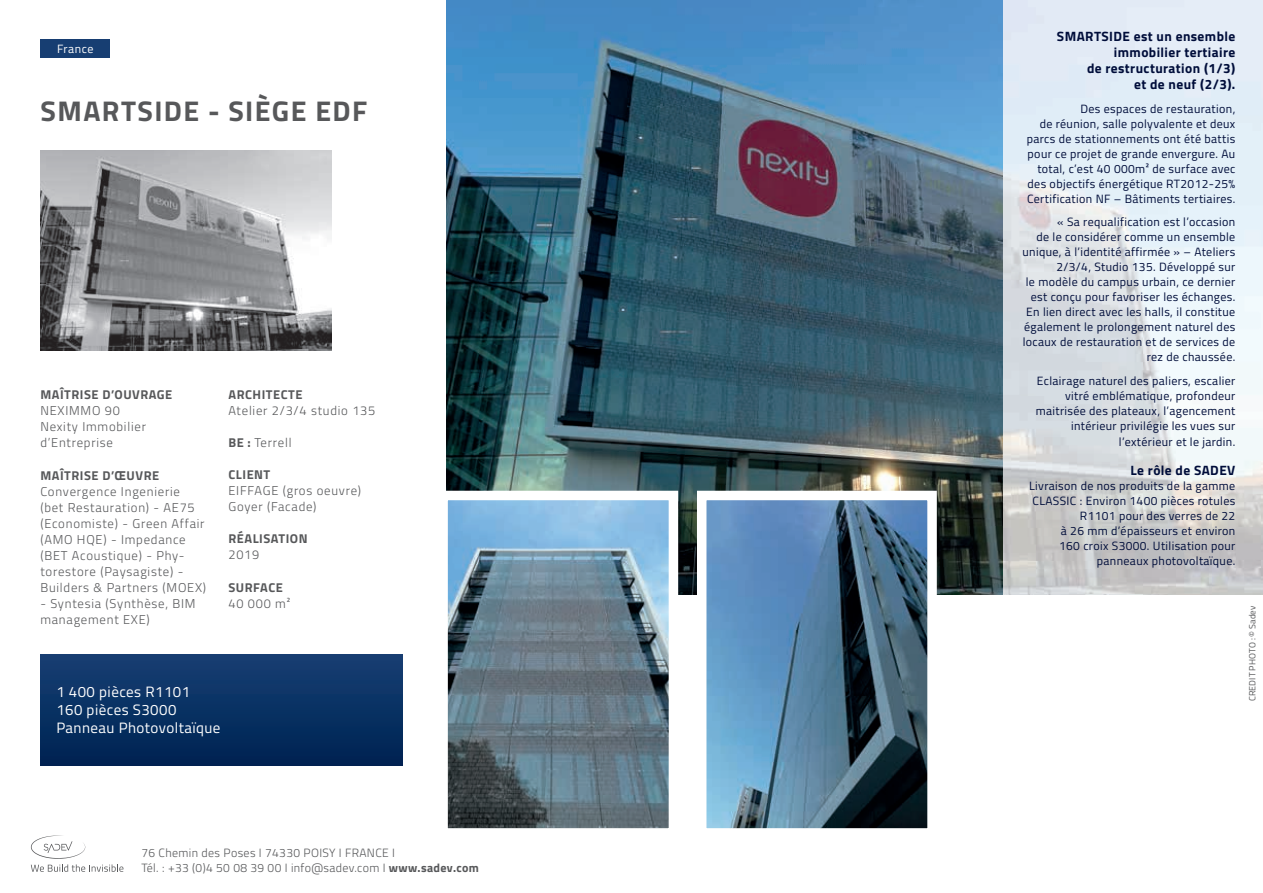
<style>
.page{position:relative;width:1263px;height:893px;background:#fff}
.page>*{position:absolute;margin:0;border:0;box-sizing:border-box;transform-origin:0 0}
.t1{font:700 28.5px "Titillium Web";letter-spacing:.05em;color:#57585a}
.t2{font:15px/18px "Titillium Web";letter-spacing:.03em;color:#fff}
.t3{font:700 13.5px/16.2px "Titillium Web";letter-spacing:.03em;color:#000d3a;text-align:right}
.t4{font:300 12.75px/15.9px "Titillium Web";letter-spacing:.06em;color:#57585a}
.t5{font:700 12.75px "Titillium Web";letter-spacing:.04em;color:#57585a}
.t6{font:12px/15px "Titillium Web";letter-spacing:.03em;color:#000d3a;text-align:right}
.t7{font:300 12px/14.4px "Titillium Web";letter-spacing:.03em;color:#57585a}
.t8{font:12px "Titillium Web";letter-spacing:.04em;color:#fff}
.t9{font:9px "Titillium Web";letter-spacing:.01em;color:#57585a}
.s1{font-weight:700}
</style>
<div class="page">
<img style="left:447px;top:0;width:816px;height:595px">
<svg style="left:31px;top:836px;width:92px;height:36px"></svg>
<img style="left:40px;top:151px;width:292px;height:199px">
<div style="left:40px;top:39px;width:70px;height:19px;background:#173e72"></div>
<svg style="left:447px;top:491px;width:231px;height:338px;background:#748b9a"></svg>
<svg style="left:697px;top:491px;width:240px;height:338px;background:#61849f"></svg>
<div style="left:40px;top:655px;width:362px;height:110px;background:linear-gradient(to bottom,#163f73,#002352)"></div>
<p class="t8" style="left:57px;top:44px;width:38px">France</p>
<h1 class="t1" style="left:41px;top:94px;width:328px">SMARTSIDE - SIÈGE EDF</h1>
<p class="t5" style="left:40px;top:387px;width:133px">MAÎTRISE D’OUVRAGE</p>
<p class="t4" style="left:40px;top:403px;width:107px">NEXIMMO 90<br>Nexity Immobilier d’Entreprise</p>
<p class="t5" style="left:40px;top:468px;width:120px">MAÎTRISE D’ŒUVRE</p>
<p class="t4" style="left:40px;top:484px;width:167px">Convergence Ingenierie (bet Restauration) - AE75 (Economiste) - Green Affair (AMO HQE) - Impedance (BET Acoustique) - Phy&shy;torestore (Paysagiste) -<br>Builders &amp; Partners (MOEX)</p>
<p class="t4" style="left:40px;top:596px;width:157px">- Syntesia (Synthèse, BIM management EXE)</p>
<p class="t5" style="left:228px;top:387px;width:75px">ARCHITECTE</p>
<p class="t4" style="left:228px;top:403px;width:148px">Atelier 2/3/4 studio 135</p>
<p class="t4" style="left:228px;top:435px;width:64px"><span class="s1">BE :</span> Terrell</p>
<p class="t5" style="left:228px;top:467px;width:43px">CLIENT</p>
<p class="t4" style="left:228px;top:483px;width:134px">EIFFAGE (gros oeuvre)<br>Goyer (Facade)</p>
<p class="t5" style="left:228px;top:531px;width:81px">RÉALISATION</p>
<p class="t4" style="left:228px;top:547px;width:32px">2019</p>
<p class="t5" style="left:228px;top:580px;width:56px">SURFACE</p>
<p class="t4" style="left:228px;top:596px;width:63px">40 000 m²</p>
<p class="t2" style="left:56px;top:684px;width:166px">1 400 pièces R1101<br>160 pièces S3000<br>Panneau Photovoltaïque</p>
<p class="t7" style="left:141px;top:847px;width:339px">76 Chemin des Poses I 74330 POISY I FRANCE I<br>Tél. : +33 (0)4 50 08 39 00 I info@sadev.com I <span class="s1">www.sadev.com</span></p>
<p class="t3" style="left:1057px;top:27px;width:180px">SMARTSIDE est un ensemble immobilier tertiaire<br>de restructuration (1/3)<br>et de neuf (2/3).</p>
<p class="t6" style="left:1027px;top:102px;width:210px">Des espaces de restauration,<br>de réunion, salle polyvalente et deux parcs de stationnements ont été battis pour ce projet de grande envergure. Au total, c’est 40 000m² de surface avec des objectifs énergétique RT2012-25% Certification NF – Bâtiments tertiaires.</p>
<p class="t6" style="left:1022px;top:216px;width:214px">« Sa requalification est l’occasion<br>de le considérer comme un ensemble unique, à l’identité affirmée » – Ateliers 2/3/4, Studio 135. Développé sur<br>le modèle du campus urbain, ce dernier est conçu pour favoriser les échanges.<br>En lien direct avec les halls, il constitue également le prolongement naturel des locaux de restauration et de services de rez de chaussée.</p>
<p class="t6" style="left:1036px;top:374px;width:201px">Eclairage naturel des paliers, escalier vitré emblématique, profondeur maitrisée des plateaux, l’agencement intérieur privilégie les vues sur</p>
<p class="t6" style="left:1119px;top:435px;width:118px">l’extérieur et le jardin.</p>
<p class="t3" style="left:1130px;top:461px;width:106px">Le rôle de SADEV</p>
<p class="t6" style="left:1029px;top:479px;width:208px">Livraison de nos produits de la gamme<br>CLASSIC : Environ 1400 pièces rotules<br>R1101 pour des verres de 22<br>à 26 mm d’épaisseurs et environ<br>160 croix S3000. Utilisation pour panneaux photovoltaïque.</p>
<p class="t9" style="left:1248px;top:701px;width:97px;rotate:-90deg">CREDIT PHOTO : © Sadev</p>
</div>
